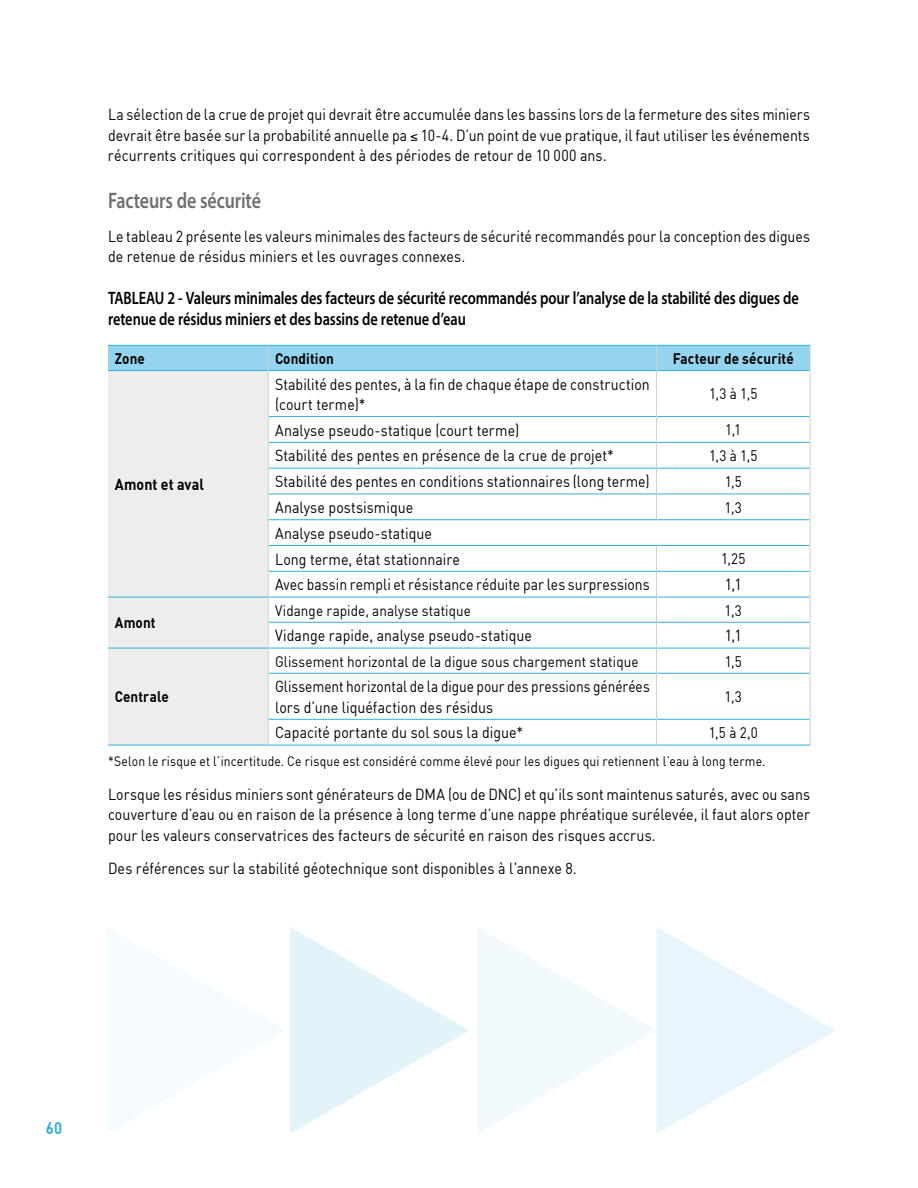
<style>
.page{position:relative;width:918px;height:1188px;background:#fff}
.page>*{position:absolute;margin:0;border:0;box-sizing:border-box;transform-origin:0 0}
.t1{font:600 22.5px "Myriad Pro";letter-spacing:-.005em;color:#706f6f;scale:.8 1}
.t2{font:600 18px/21.6px "Myriad Pro";letter-spacing:-.005em;color:#000;scale:.8 1}
.t3{font:700 16.5px "DIN";color:#31afde;scale:.9 1}
.t4{font:15.75px/20.2px "DIN";letter-spacing:.005em;color:#000;scale:.9 1}
.t5{font:15.75px/20.2px "DIN";letter-spacing:.005em;color:#000;text-align:justify;scale:.89 1}
.t6{font:15.75px/20.2px "DIN";letter-spacing:.005em;color:#000;scale:.87 1}
.t7{font:700 15.75px "DIN";letter-spacing:.005em;color:#000;scale:.9 1}
.t8{font:15px "DIN";letter-spacing:.005em;color:#000;scale:.9 1}
.t9{font:700 15px "DIN";letter-spacing:.01em;color:#000;scale:.9 1}
.t10{font:13.5px "DIN";letter-spacing:.01em;color:#000;scale:.9 1}
</style>
<div class="page">
<svg style="left:290px;top:927px;width:179px;height:207px"></svg>
<svg style="left:478px;top:927px;width:357px;height:206px"></svg>
<div style="left:108px;top:371px;width:160px;height:374px;background:#ededed"></div>
<hr style="left:269px;top:416px;width:387px;height:1px;background:#31afde">
<hr style="left:657px;top:416px;width:153px;height:1px;background:#31afde">
<hr style="left:269px;top:442px;width:387px;height:1px;background:#31afde">
<hr style="left:657px;top:442px;width:153px;height:1px;background:#31afde">
<hr style="left:269px;top:468px;width:387px;height:1px;background:#31afde">
<hr style="left:657px;top:468px;width:153px;height:1px;background:#31afde">
<hr style="left:269px;top:494px;width:387px;height:1px;background:#31afde">
<hr style="left:657px;top:494px;width:153px;height:1px;background:#31afde">
<hr style="left:269px;top:519px;width:388px;height:1px;background:#31afde">
<hr style="left:657px;top:519px;width:153px;height:1px;background:#31afde">
<hr style="left:269px;top:545px;width:388px;height:1px;background:#31afde">
<hr style="left:657px;top:545px;width:153px;height:1px;background:#31afde">
<hr style="left:269px;top:571px;width:387px;height:1px;background:#31afde">
<hr style="left:657px;top:571px;width:153px;height:1px;background:#31afde">
<hr style="left:108px;top:597px;width:160px;height:1px;background:#31afde">
<hr style="left:269px;top:597px;width:387px;height:1px;background:#31afde">
<hr style="left:657px;top:597px;width:153px;height:1px;background:#31afde">
<hr style="left:269px;top:622px;width:387px;height:1px;background:#31afde">
<hr style="left:657px;top:622px;width:153px;height:1px;background:#31afde">
<hr style="left:108px;top:648px;width:160px;height:1px;background:#31afde">
<hr style="left:108px;top:745px;width:160px;height:1px;background:#31afde">
<hr style="left:269px;top:648px;width:387px;height:1px;background:#31afde">
<hr style="left:657px;top:648px;width:153px;height:1px;background:#31afde">
<hr style="left:269px;top:673px;width:387px;height:1px;background:#31afde">
<hr style="left:657px;top:673px;width:153px;height:1px;background:#31afde">
<hr style="left:269px;top:719px;width:387px;height:1px;background:#31afde">
<hr style="left:657px;top:719px;width:153px;height:1px;background:#31afde">
<hr style="left:268px;top:745px;width:389px;height:1px;background:#31afde">
<hr style="left:657px;top:745px;width:153px;height:1px;background:#31afde">
<svg style="left:108px;top:345px;width:703px;height:26px;background:#8dd1ec"></svg>
<hr style="left:268px;top:371px;width:1px;height:46px;background:#d0d0d0">
<hr style="left:656px;top:371px;width:1px;height:46px;background:#d0d0d0">
<hr style="left:810px;top:371px;width:1px;height:46px;background:#d0d0d0">
<svg style="left:656px;top:417px;width:1px;height:102px"></svg>
<svg style="left:268px;top:417px;width:1px;height:256px"></svg>
<svg style="left:656px;top:546px;width:1px;height:127px"></svg>
<svg style="left:810px;top:417px;width:1px;height:256px"></svg>
<hr style="left:268px;top:673px;width:1px;height:46px;background:#d0d0d0">
<hr style="left:656px;top:673px;width:1px;height:46px;background:#d0d0d0">
<hr style="left:810px;top:673px;width:1px;height:46px;background:#d0d0d0">
<svg style="left:268px;top:719px;width:1px;height:26px"></svg>
<svg style="left:656px;top:719px;width:1px;height:26px"></svg>
<svg style="left:810px;top:719px;width:1px;height:26px"></svg>
<p class="t5" style="left:108px;top:104px;width:790px">La sélection de la crue de projet qui devrait être accumulée dans les bassins lors de la fermeture des sites miniers devrait être basée sur la probabilité annuelle pa ≤ 10‑4. D’un point de vue pratique, il faut utiliser les événements récurrents critiques qui correspondent à des périodes de retour de 10 000 ans.</p>
<h1 class="t1" style="left:108px;top:186px;width:193px">Facteurs de sécurité</h1>
<p class="t5" style="left:108px;top:226px;width:790px">Le tableau 2 présente les valeurs minimales des facteurs de sécurité recommandés pour la conception des digues de retenue de résidus miniers et les ouvrages connexes.</p>
<p class="t2" style="left:108px;top:287px;width:865px">TABLEAU 2 - Valeurs minimales des facteurs de sécurité recommandés pour l’analyse de la stabilité des digues de retenue de résidus miniers et des bassins de retenue d’eau</p>
<p class="t9" style="left:115px;top:349px;width:35px">Zone</p>
<p class="t9" style="left:275px;top:349px;width:67px">Condition</p>
<p class="t9" style="left:673px;top:349px;width:136px">Facteur de sécurité</p>
<p class="t7" style="left:115px;top:474px;width:101px">Amont et aval</p>
<p class="t9" style="left:115px;top:613px;width:47px">Amont</p>
<p class="t4" style="left:275px;top:373px;width:418px">Stabilité des pentes, à la fin de chaque étape de construction (court terme)*</p>
<p class="t8" style="left:709px;top:385px;width:55px">1,3 à 1,5</p>
<p class="t4" style="left:275px;top:420px;width:273px">Analyse pseudo‑statique (court terme)</p>
<p class="t8" style="left:725px;top:421px;width:19px">1,1</p>
<p class="t4" style="left:275px;top:445px;width:378px">Stabilité des pentes en présence de la crue de projet*</p>
<p class="t8" style="left:709px;top:446px;width:55px">1,3 à 1,5</p>
<p class="t4" style="left:275px;top:471px;width:418px">Stabilité des pentes en conditions stationnaires (long terme)</p>
<p class="t8" style="left:725px;top:472px;width:21px">1,5</p>
<p class="t4" style="left:275px;top:497px;width:155px">Analyse postsismique</p>
<p class="t8" style="left:725px;top:498px;width:21px">1,3</p>
<p class="t4" style="left:275px;top:520px;width:207px;line-height:25.8px">Analyse pseudo‑statique<br>Long terme, état stationnaire</p>
<p class="t8" style="left:721px;top:549px;width:29px">1,25</p>
<p class="t5" style="left:275px;top:574px;width:423px">Avec bassin rempli et résistance réduite par les surpressions</p>
<p class="t4" style="left:725px;top:574px;width:20px">1,1</p>
<p class="t8" style="left:275px;top:601px;width:219px">Vidange rapide, analyse statique</p>
<p class="t8" style="left:725px;top:601px;width:21px">1,3</p>
<p class="t4" style="left:275px;top:625px;width:287px">Vidange rapide, analyse pseudo‑statique</p>
<p class="t4" style="left:725px;top:625px;width:20px">1,1</p>
<p class="t8" style="left:275px;top:652px;width:405px">Glissement horizontal de la digue sous chargement statique</p>
<p class="t8" style="left:725px;top:652px;width:21px">1,5</p>
<p class="t6" style="left:275px;top:676px;width:432px">Glissement horizontal de la digue pour des pressions générées lors d’une liquéfaction des résidus</p>
<p class="t8" style="left:725px;top:687px;width:21px">1,3</p>
<p class="t4" style="left:275px;top:722px;width:277px">Capacité portante du sol sous la digue*</p>
<p class="t8" style="left:709px;top:723px;width:56px">1,5 à 2,0</p>
<p class="t10" style="left:108px;top:753px;width:732px">*Selon le risque et l’incertitude. Ce risque est considéré comme élevé pour les digues qui retiennent l’eau à long terme.</p>
<p class="t4" style="left:108px;top:784px;width:782px;text-align:justify">Lorsque les résidus miniers sont générateurs de DMA (ou de DNC) et qu’ils sont maintenus saturés, avec ou sans couverture d’eau ou en raison de la présence à long terme d’une nappe phréatique surélevée, il faut alors opter pour les valeurs conservatrices des facteurs de sécurité en raison des risques accrus.</p>
<p class="t4" style="left:108px;top:858px;width:522px">Des références sur la stabilité géotechnique sont disponibles à l’annexe 8.</p>
<p class="t9" style="left:115px;top:687px;width:62px">Centrale</p>
<p class="t3" style="left:46px;top:1117px;width:20px">60</p>
</div>
